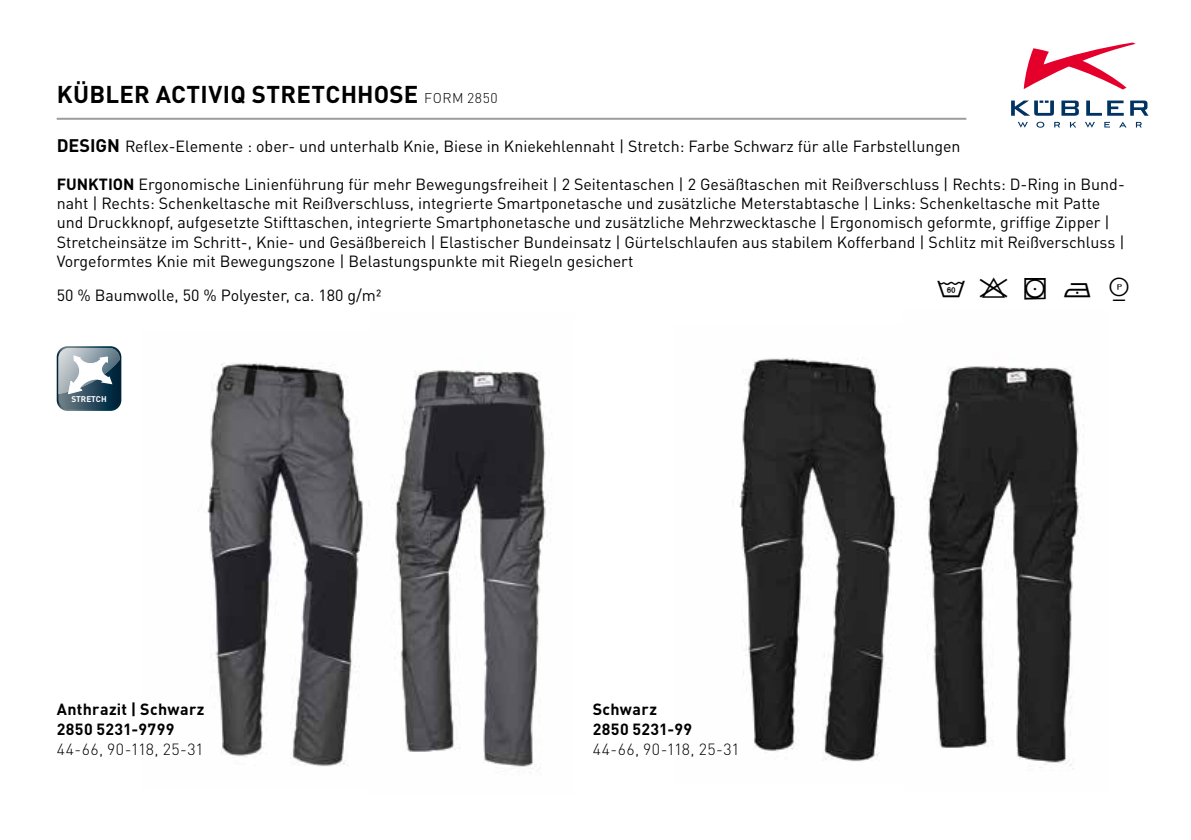
<style>
.page{position:relative;width:1191px;height:840px;background:#fff}
.page>*{position:absolute;margin:0;border:0;box-sizing:border-box;transform-origin:0 0}
.t1{font:30px "Tk Textile";color:#000}
.t2{font:700 24px "DIN Pro";letter-spacing:.01em;color:#000}
.t3{font:16px/19.2px "DIN Pro";color:#000}
.t4{font:700 16px/20px "DIN Pro";letter-spacing:.025em;color:#000}
.t5{font:300 16px "DIN Pro";letter-spacing:.025em;color:#000}
.t6{font:700 8.2px "DIN Pro";color:#fff}
.s1{font-weight:300;font-size:14px}
.s2{font-weight:700;font-size:18px}
.s3{font-weight:700}
</style>
<div class="page">
<img style="left:207px;top:363px;width:163px;height:404px">
<img style="left:739px;top:358px;width:158px;height:404px">
<img style="left:394px;top:370px;width:154px;height:403px">
<img style="left:926px;top:366px;width:158px;height:403px">
<svg style="left:1023px;top:43px;width:112px;height:46px"></svg>
<svg style="left:1011px;top:100px;width:137px;height:16px"></svg>
<svg style="left:1018px;top:122px;width:123px;height:6px"></svg>
<svg style="left:57px;top:346px;width:64px;height:64px"></svg>
<hr style="left:57px;top:118px;width:909px;height:2px;background:#9c9c9d">
<h2 class="t2" style="left:57px;top:75px;width:442px">KÜBLER ACTIVIQ STRETCHHOSE <span class="s1">FORM 2850</span></h2>
<p class="t3" style="left:57px;top:134px;width:905px"><span class="s2">DESIGN</span> Reflex-Elemente : ober- und unterhalb Knie, Biese in Kniekehlennaht | Stretch: Farbe Schwarz für alle Farbstellungen</p>
<p class="t3" style="left:57px;top:173px;width:1069px"><span class="s3">FUNKTION</span> Ergonomische Linienführung für mehr Bewegungsfreiheit | 2 Seitentaschen | 2 Gesäßtaschen mit Reißverschluss | Rechts: D-Ring in Bund&shy;naht | Rechts: Schenkeltasche mit Reißverschluss, integrierte Smartponetasche und zusätzliche Meterstabtasche | Links: Schenkeltasche mit Patte und Druckknopf, aufgesetzte Stifttaschen, integrierte Smartphonetasche und zusätzliche Mehrzwecktasche | Ergonomisch geformte, griffige Zipper | Stretcheinsätze im Schritt-, Knie- und Gesäßbereich | Elastischer Bundeinsatz | Gürtelschlaufen aus stabilem Kofferband | Schlitz mit Reißverschluss | Vorgeformtes Knie mit Bewegungszone | Belastungspunkte mit Riegeln gesichert</p>
<p class="t3" style="left:57px;top:284px;width:326px">50 % Baumwolle, 50 % Polyester, ca. 180 g/m²</p>
<h1 class="t1" style="left:936px;top:273px;width:199px">I # r b *</h1>
<p class="t6" style="left:71px;top:392px;width:37px">STRETCH</p>
<p class="t4" style="left:57px;top:696px;width:149px">Anthrazit | Schwarz<br>2850 5231-9799</p>
<p class="t5" style="left:57px;top:736px;width:149px">44-66, 90-118, 25-31</p>
<p class="t4" style="left:593px;top:696px;width:101px">Schwarz<br>2850 5231-99</p>
<p class="t5" style="left:593px;top:736px;width:149px">44-66, 90-118, 25-31</p>
</div>
